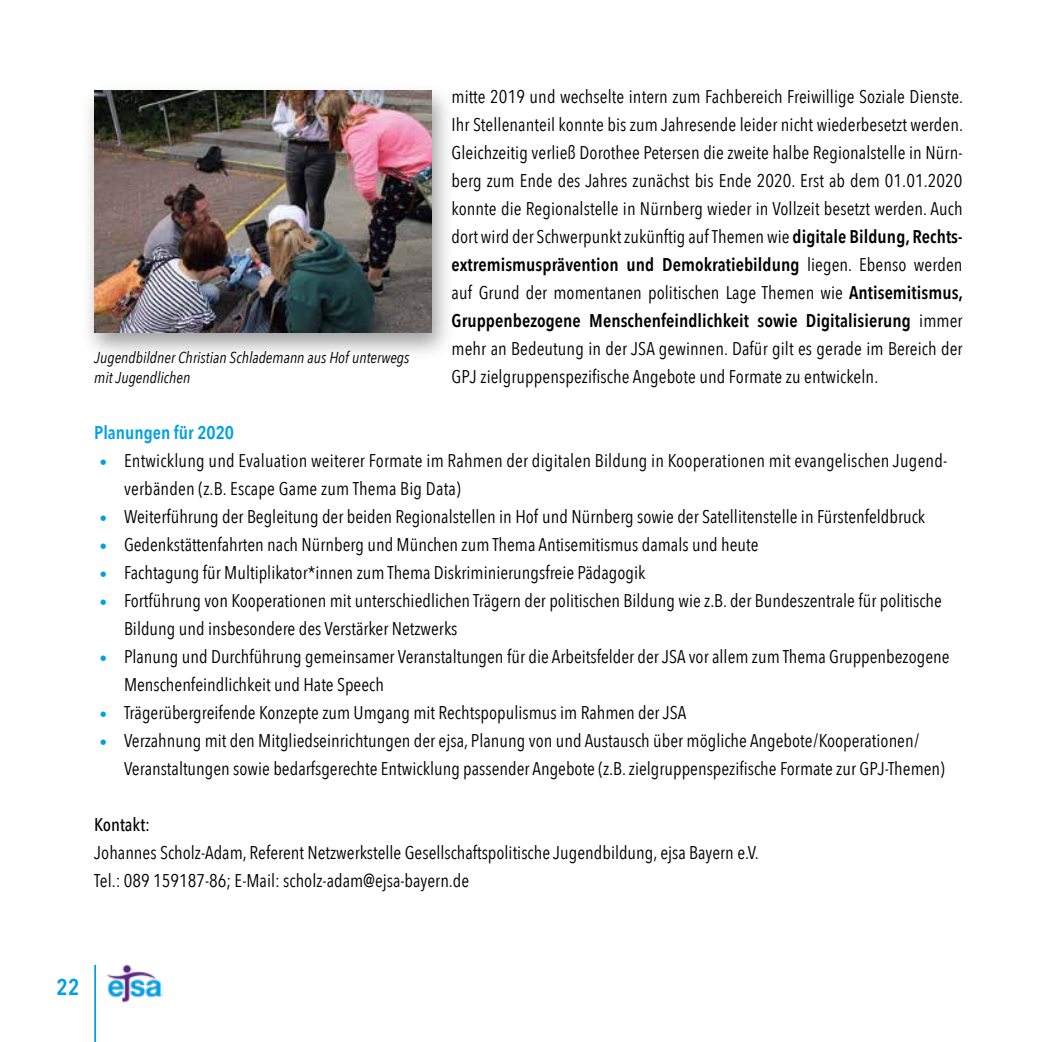
<style>
.page{position:relative;width:1042px;height:1042px;background:#fff}
.page>*{position:absolute;margin:0;border:0;box-sizing:border-box;transform-origin:0 0}
.t1{font:600 22.75px "Avenir Next Condensed";color:#00a0e4}
.t2{font:18.38px/28px "Avenir Next Condensed";color:#000}
.t3{font:600 18.38px "Avenir Next Condensed";color:#00a0e4}
.t4{font:500 18.38px "Avenir Next Condensed";color:#000}
.t5{font:italic 15.75px/20.1px "Avenir Next Condensed";color:#000}
.s1{font-weight:600}
</style>
<div class="page">
<hr style="left:94px;top:965px;width:2px;height:77px;background:#00a0e4">
<img style="left:106px;top:964px;width:57px;height:39px">
<div style="left:81px;top:82px;width:374px;height:279px;background:#000;opacity:.38"></div>
<img style="left:94px;top:91px;width:338px;height:241px">
<p class="t5" style="left:94px;top:347px;width:317px">Jugendbildner Christian Schlademann aus Hof unterwegs mit Jugendlichen</p>
<p class="t2" style="left:451px;top:81px;width:513px;text-align:justify">mitte 2019 und wechselte intern zum Fachbereich Freiwillige Soziale Dienste.<br>Ihr Stellenanteil konnte bis zum Jahresende leider nicht wiederbesetzt werden.<br>Gleichzeitig verließ Dorothee Petersen die zweite halbe Regionalstelle in Nürn&shy;berg zum Ende des Jahres zunächst bis Ende 2020. Erst ab dem 01.01.2020 konnte die Regionalstelle in Nürnberg wieder in Vollzeit besetzt werden. Auch dort wird der Schwerpunkt zukünftig auf Themen wie <span class="s1">digitale Bildung, Rechts&shy;extremismusprävention und Demokratiebildung</span> liegen. Ebenso werden auf Grund der momentanen politischen Lage Themen wie <span class="s1">Antisemitismus, Gruppenbezogene Menschenfeindlichkeit sowie Digitalisierung</span> immer mehr an Bedeutung in der JSA gewinnen. Dafür gilt es gerade im Bereich der GPJ zielgruppenspezifische Angebote und Formate zu entwickeln.</p>
<p class="t3" style="left:94px;top:416px;width:141px">Planungen für 2020</p>
<p class="t2" style="left:124px;top:445px;width:827px">Entwicklung und Evaluation weiterer Formate im Rahmen der digitalen Bildung in Kooperationen mit evangelischen Jugend&shy;verbänden (z.B. Escape Game zum Thema Big Data)<br>Weiterführung der Begleitung der beiden Regionalstellen in Hof und Nürnberg sowie der Satellitenstelle in Fürstenfeldbruck Gedenkstättenfahrten nach Nürnberg und München zum Thema Antisemitismus damals und heute<br>Fachtagung für Multiplikator*innen zum Thema Diskriminierungsfreie Pädagogik<br>Fortführung von Kooperationen mit unterschiedlichen Trägern der politischen Bildung wie z.B. der Bundeszentrale für politische Bildung und insbesondere des Verstärker Netzwerks<br>Planung und Durchführung gemeinsamer Veranstaltungen für die Arbeitsfelder der JSA vor allem zum Thema Gruppenbezogene Menschenfeindlichkeit und Hate Speech<br>Trägerübergreifende Konzepte zum Umgang mit Rechtspopulismus im Rahmen der JSA<br>Verzahnung mit den Mitgliedseinrichtungen der ejsa, Planung von und Austausch über mögliche Angebote/Kooperationen/ Veranstaltungen sowie bedarfsgerechte Entwicklung passender Angebote (z.B. zielgruppenspezifische Formate zur GPJ-Themen)</p>
<p class="t4" style="left:94px;top:813px;width:57px">Kontakt:</p>
<p class="t2" style="left:94px;top:838px;width:666px">Johannes Scholz-Adam, Referent Netzwerkstelle Gesellschaftspolitische Jugendbildung, ejsa Bayern e.V.<br>Tel.: 089 159187-86; E-Mail: scholz-adam@ejsa-bayern.de</p>
<p class="t1" style="left:57px;top:967px;width:24px">22</p>
</div>
